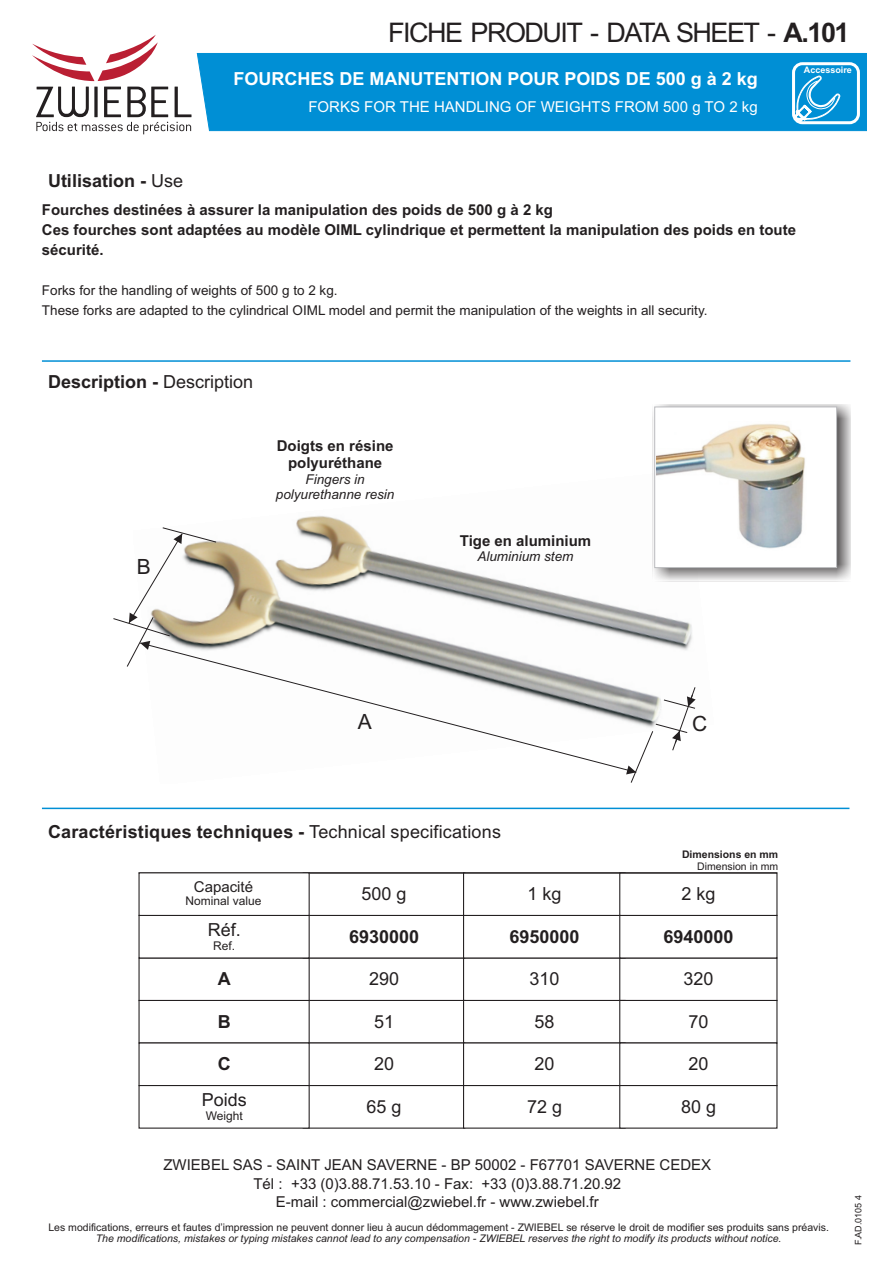
<style>
.page{position:relative;width:893px;height:1263px;background:#fff}
.page>*{position:absolute;margin:0;border:0;box-sizing:border-box;transform-origin:0 0}
.t1{font:27px "Arial";letter-spacing:-.055em;color:#231f20}
.t2{font:21px "Arial";color:#231f20}
.t3{font:700 18px "Arial";color:#231f20}
.t4{font:18px "Arial";color:#231f20}
.t5{font:700 18px "Arial";color:#fff}
.t6{font:700 15px/20.1px "Arial";color:#231f20}
.t7{font:15px "Arial";color:#231f20}
.t8{font:15px "Arial";color:#fff}
.t9{font:13.5px/20.1px "Arial";color:#231f20}
.t10{font:italic 13.5px/15.1px "Arial";color:#231f20;text-align:center}
.t11{font:12px "Arial";color:#231f20}
.t12{font:10.5px "Arial";color:#231f20}
.t13{font:italic 10.5px "Arial";color:#231f20}
.t14{font:700 10.5px "Arial";color:#231f20}
.t15{font:9px "Arial";color:#231f20}
.t16{font:700 9px "Arial";color:#fff}
.s1{font-weight:400}
.s2{font-weight:700}
</style>
<div class="page">
<img style="left:216px;top:472px;width:497px;height:179px">
<hr style="left:42px;top:360px;width:808px;height:2px;background:#008fd5">
<hr style="left:42px;top:808px;width:807px;height:1px;background:#008fd5">
<svg style="left:138px;top:872px;width:640px;height:257px"></svg>
<div style="left:653px;top:404px;width:198px;height:177px;background:#231f20;opacity:.78"></div>
<svg style="left:654px;top:407px;width:183px;height:161px"></svg>
<img style="left:656px;top:412px;width:150px;height:139px">
<svg style="left:216px;top:643px;width:421px;height:128px"></svg>
<svg style="left:113px;top:527px;width:103px;height:140px"></svg>
<svg style="left:626px;top:687px;width:70px;height:96px"></svg>
<div style="left:197px;top:53px;width:670px;height:78px;background:#008fd5"></div>
<svg style="left:32px;top:35px;width:126px;height:46px"></svg>
<svg style="left:36px;top:87px;width:155px;height:47px"></svg>
<svg style="left:791px;top:74px;width:50px;height:54px;background:#32a4dd"></svg>
<div style="left:792px;top:62px;width:68px;height:62px;border:3px solid #fff;border-radius:9px"></div>
<p class="t3" style="left:48px;top:174px;width:137px">Utilisation - <span class="s1">Use</span></p>
<h1 class="t1" style="left:388px;top:23px;width:463px">FICHE PRODUIT - DATA SHEET - <span class="s2">A.101</span></h1>
<p class="t16" style="left:804px;top:66px;width:50px">Accessoire</p>
<p class="t5" style="left:234px;top:72px;width:526px">FOURCHES DE MANUTENTION POUR POIDS DE 500 g à 2 kg</p>
<p class="t8" style="left:308px;top:101px;width:451px">FORKS FOR THE HANDLING OF WEIGHTS FROM 500 g TO 2 kg</p>
<p class="t6" style="left:42px;top:201px;width:756px">Fourches destinées à assurer la manipulation des poids de 500 g à 2 kg<br>Ces fourches sont adaptées au modèle OIML cylindrique et permettent la manipulation des poids en toute sécurité.</p>
<p class="t9" style="left:42px;top:281px;width:667px">Forks for the handling of weights of 500 g to 2 kg.<br>These forks are adapted to the cylindrical OIML model and permit the manipulation of the weights in all security.</p>
<p class="t3" style="left:48px;top:375px;width:207px">Description - <span class="s1">Description</span></p>
<h2 class="t2" style="left:137px;top:558px;width:16px">B</h2>
<p class="t6" style="left:277px;top:439px;width:118px;line-height:16.8px;text-align:center">Doigts en résine polyuréthane</p>
<p class="t10" style="left:276px;top:472px;width:120px">Fingers in polyurethanne resin</p>
<h2 class="t2" style="left:358px;top:714px;width:16px">A</h2>
<p class="t6" style="left:460px;top:532px;width:133px">Tige en aluminium</p>
<p class="t10" style="left:477px;top:550px;width:98px">Aluminium stem</p>
<p class="t3" style="left:48px;top:825px;width:454px">Caractéristiques techniques - <span class="s1">Technical specifications</span></p>
<h2 class="t2" style="left:692px;top:715px;width:17px">C</h2>
<p class="t14" style="left:682px;top:851px;width:98px">Dimensions en mm</p>
<p class="t12" style="left:697px;top:862px;width:83px">Dimension in mm</p>
<p class="t7" style="left:194px;top:881px;width:61px">Capacité</p>
<p class="t11" style="left:186px;top:897px;width:78px">Nominal value</p>
<p class="t4" style="left:208px;top:922px;width:35px">Réf.</p>
<p class="t11" style="left:213px;top:941px;width:24px">Ref.</p>
<p class="t3" style="left:218px;top:972px;width:14px">A</p>
<p class="t3" style="left:218px;top:1015px;width:14px">B</p>
<p class="t3" style="left:218px;top:1057px;width:14px">C</p>
<p class="t4" style="left:202px;top:1093px;width:47px">Poids</p>
<p class="t11" style="left:206px;top:1111px;width:39px">Weight</p>
<p class="t4" style="left:362px;top:887px;width:47px">500 g</p>
<p class="t4" style="left:527px;top:887px;width:36px">1 kg</p>
<p class="t4" style="left:681px;top:887px;width:36px">2 kg</p>
<p class="t3" style="left:349px;top:930px;width:72px">6930000</p>
<p class="t3" style="left:509px;top:930px;width:72px">6950000</p>
<p class="t3" style="left:663px;top:930px;width:72px">6940000</p>
<p class="t4" style="left:369px;top:972px;width:32px">290</p>
<p class="t4" style="left:529px;top:972px;width:32px">310</p>
<p class="t4" style="left:683px;top:972px;width:32px">320</p>
<p class="t4" style="left:374px;top:1015px;width:22px">51</p>
<p class="t4" style="left:534px;top:1015px;width:22px">58</p>
<p class="t4" style="left:688px;top:1015px;width:22px">70</p>
<p class="t4" style="left:374px;top:1057px;width:22px">20</p>
<p class="t4" style="left:534px;top:1057px;width:22px">20</p>
<p class="t4" style="left:688px;top:1057px;width:22px">20</p>
<p class="t4" style="left:367px;top:1100px;width:37px">65 g</p>
<p class="t4" style="left:527px;top:1100px;width:37px">72 g</p>
<p class="t4" style="left:681px;top:1100px;width:37px">80 g</p>
<p class="t7" style="left:163px;top:1159px;width:549px">ZWIEBEL SAS - SAINT JEAN SAVERNE - BP 50002 - F67701 SAVERNE CEDEX</p>
<p class="t7" style="left:276px;top:1196px;width:324px">E-mail : commercial@zwiebel.fr - www.zwiebel.fr</p>
<p class="t7" style="left:253px;top:1178px;width:369px">Tél : +33 (0)3.88.71.53.10 - Fax: +33 (0)3.88.71.20.92</p>
<p class="t12" style="left:48px;top:1223px;width:782px">Les modifications, erreurs et fautes d’impression ne peuvent donner lieu à aucun dédommagement - ZWIEBEL se réserve le droit de modifier ses produits sans préavis.</p>
<p class="t13" style="left:96px;top:1235px;width:687px">The modifications, mistakes or typing mistakes cannot lead to any compensation - ZWIEBEL reserves the right to modify its products without notice.</p>
<p class="t15" style="left:855px;top:1244px;width:51px;rotate:-90deg">F.AD.0105 4</p>
</div>
